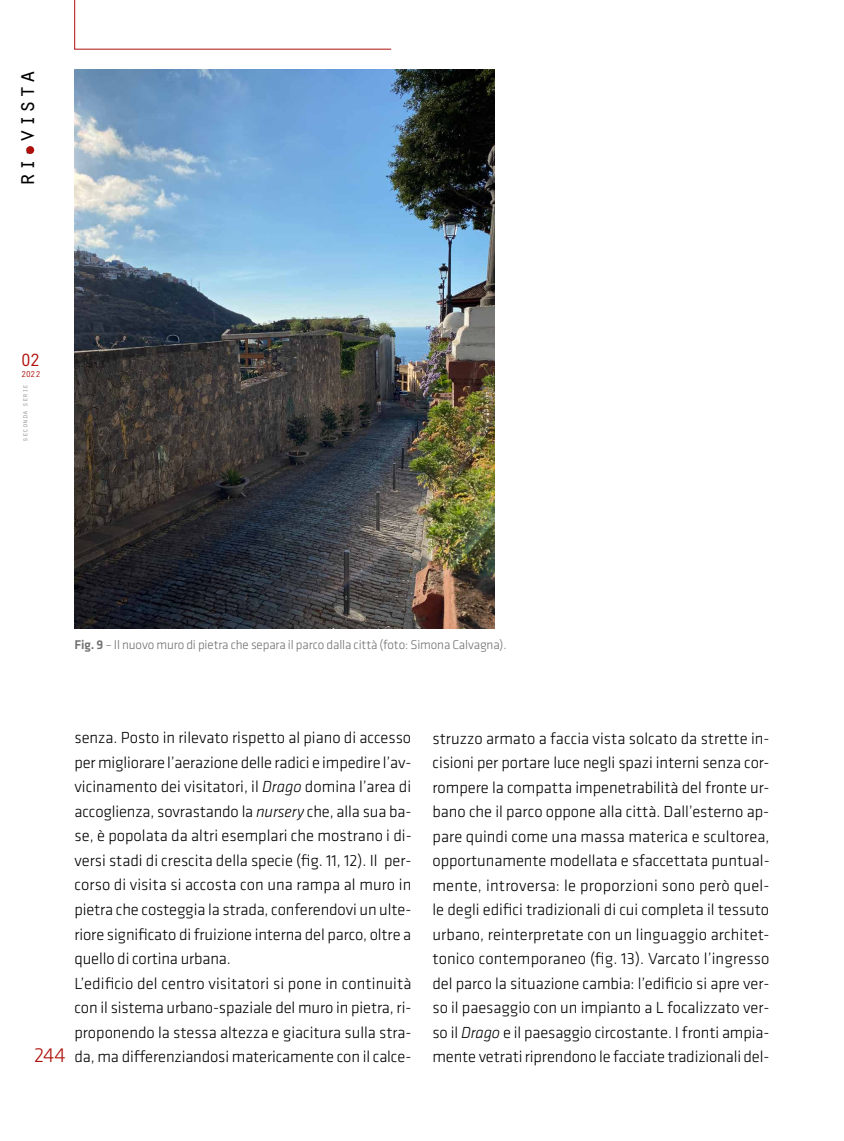
<style>
.page{position:relative;width:844px;height:1141px;background:#fff}
.page>*{position:absolute;margin:0;border:0;box-sizing:border-box;transform-origin:0 0}
.t1{font:24.5px "Orator Std";color:#000}
.t2{font:300 21px "Klavika";color:#ae0f0a}
.t3{font:18.38px "Orator Std";color:#ae0f0a}
.t4{font:300 16.62px/24.5px "Klavika";letter-spacing:-.01em;color:#000}
.t5{font:300 13.12px "Klavika";letter-spacing:-.01em;color:#706f6f}
.t6{font:8.75px "Orator Std";color:#ae0f0a}
.t7{font:7.88px "Orator Std";letter-spacing:-.025em;color:#9d9d9c}
.s1{font-weight:500}
.s2{font-style:italic}
</style>
<div class="page">
<svg style="left:74px;top:0;width:317px;height:50px"></svg>
<div style="left:26px;top:146px;width:8px;height:8px;background:#ae0f0a;border-radius:50%"></div>
<img style="left:74px;top:69px;width:420px;height:560px">
<h1 class="t1" style="left:9px;top:187px;width:119px;rotate:-90deg">ri-vista</h1>
<p class="t3" style="left:20px;top:347px;width:22px">02</p>
<p class="t6" style="left:21px;top:368px;width:21px">2022</p>
<p class="t7" style="left:19px;top:442px;width:59px;rotate:-90deg">seconda serie</p>
<p class="t5" style="left:74px;top:637px;width:433px"><span class="s1">Fig. 9</span> – Il nuovo muro di pietra che separa il parco dalla città (foto: Simona Calvagna).</p>
<p class="t2" style="left:34px;top:1044px;width:33px">244</p>
<p class="t4" style="left:74px;top:726px;width:338px">senza. Posto in rilevato rispetto al piano di accesso per migliorare l’aerazione delle radici e impedire l’av&shy;vicinamento dei visitatori, il <span class="s2">Drago</span> domina l’area di accoglienza, sovrastando la <span class="s2">nursery</span> che, alla sua ba&shy;se, è popolata da altri esemplari che mostrano i di&shy;versi stadi di crescita della specie (fig. 11, 12). Il per&shy;corso di visita si accosta con una rampa al muro in pietra che costeggia la strada, conferendovi un ulte&shy;riore significato di fruizione interna del parco, oltre a quello di cortina urbana.<br>L’edificio del centro visitatori si pone in continuità con il sistema urbano-spaziale del muro in pietra, ri&shy;proponendo la stessa altezza e giacitura sulla stra&shy;da, ma differenziandosi matericamente con il calce-</p>
<p class="t4" style="left:432px;top:726px;width:338px;text-align:justify">struzzo armato a faccia vista solcato da strette in&shy;cisioni per portare luce negli spazi interni senza cor&shy;rompere la compatta impenetrabilità del fronte ur&shy;bano che il parco oppone alla città. Dall’esterno ap&shy;pare quindi come una massa materica e scultorea, opportunamente modellata e sfaccettata puntual&shy;mente, introversa: le proporzioni sono però quel&shy;le degli edifici tradizionali di cui completa il tessuto urbano, reinterpretate con un linguaggio architet&shy;tonico contemporaneo (fig. 13). Varcato l’ingresso del parco la situazione cambia: l’edificio si apre ver&shy;so il paesaggio con un impianto a L focalizzato ver&shy;so il <span class="s2">Drago</span> e il paesaggio circostante. I fronti ampia&shy;mente vetrati riprendono le facciate tradizionali del-</p>
</div>
